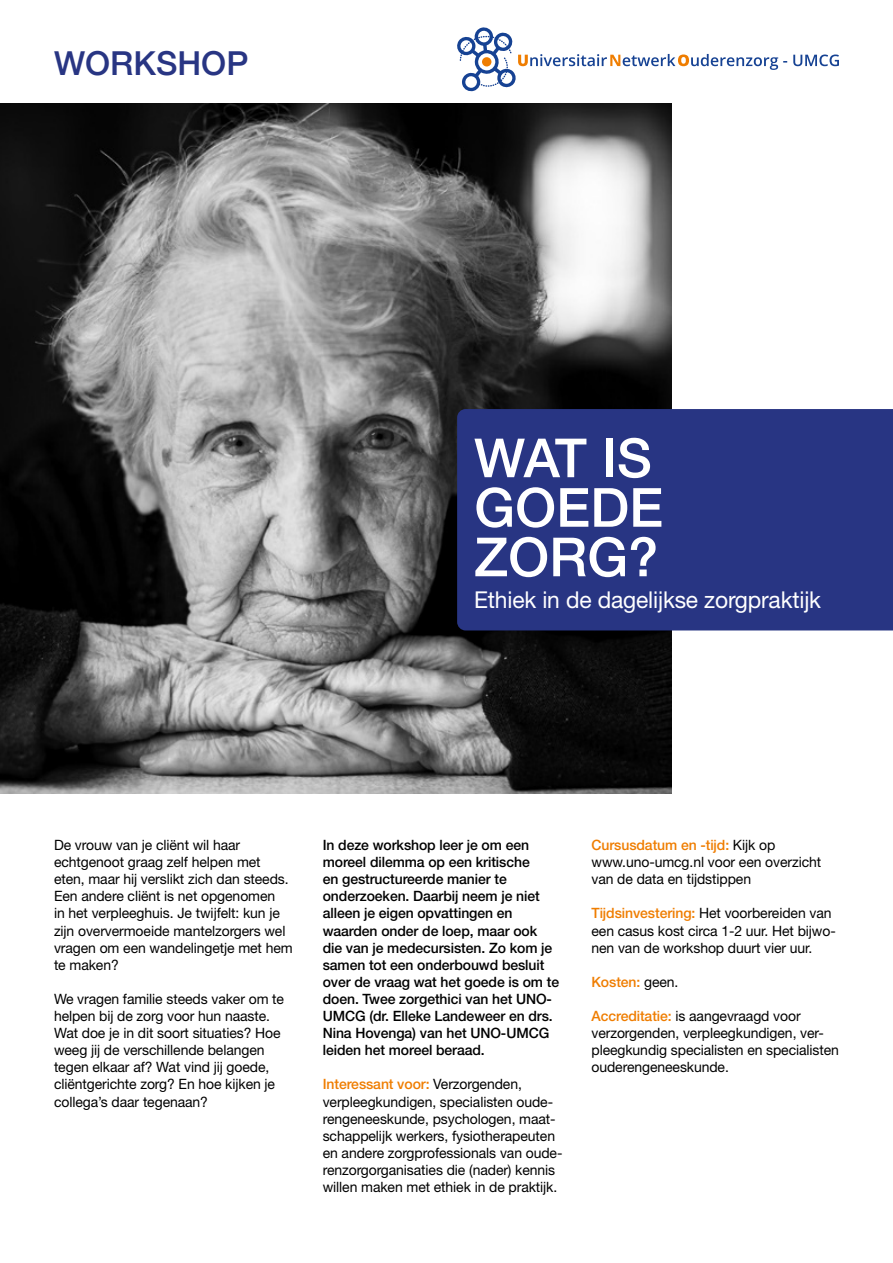
<style>
.page{position:relative;width:893px;height:1263px;background:#fff}
.page>*{position:absolute;margin:0;border:0;box-sizing:border-box;transform-origin:0 0}
.t1{font:500 54px/49.5px "Helvetica Neue";color:#fff}
.t2{font:500 33px "Helvetica Neue";color:#283583}
.t3{font:23.25px "Helvetica Neue LT Std";letter-spacing:-.005em;color:#fff}
.t4{font:14.25px/17.1px "Helvetica Neue LT Std";letter-spacing:-.005em;color:#000}
.t5{font:500 14.25px/17.1px "Helvetica Neue LT Std";letter-spacing:-.005em;color:#000}
.t6{font:500 14.25px "Helvetica Neue LT Std";letter-spacing:-.005em;color:#ef7d00}
.s1{font-weight:500;color:#ef7d00}
.s2{font-weight:400;color:#000}
</style>
<div class="page">
<img style="left:0;top:104px;width:671px;height:689px">
<svg style="left:457px;top:27px;width:382px;height:64px"></svg>
<div style="left:457px;top:409px;width:436px;height:221px;background:#283583"></div>
<h2 class="t2" style="left:54px;top:37px;width:196px">WORKSHOP</h2>
<h1 class="t1" style="left:474px;top:429px;width:191px">WAT IS<br>GOEDE<br>ZORG?</h1>
<h3 class="t3" style="left:474px;top:586px;width:348px">Ethiek in de dagelijkse zorgpraktijk</h3>
<p class="t4" style="left:54px;top:836px;width:240px">De vrouw van je cliënt wil haar echtgenoot graag zelf helpen met eten, maar hij verslikt zich dan steeds.<br>Een andere cliënt is net opgenomen<br>in het verpleeghuis. Je twijfelt: kun je zijn oververmoeide mantelzorgers wel vragen om een wandelingetje met hem te maken?</p>
<p class="t4" style="left:54px;top:990px;width:232px">We vragen familie steeds vaker om te helpen bij de zorg voor hun naaste.<br>Wat doe je in dit soort situaties? Hoe weeg jij de verschillende belangen tegen elkaar af? Wat vind jij goede, cliëntgerichte zorg? En hoe kijken je collega’s daar tegenaan?</p>
<p class="t5" style="left:323px;top:836px;width:238px">In deze workshop leer je om een moreel dilemma op een kritische<br>en gestructureerde manier te onderzoeken. Daarbij neem je niet alleen je eigen opvattingen en waarden onder de loep, maar ook die van je medecursisten. Zo kom je samen tot een onderbouwd besluit over de vraag wat het goede is om te doen. Twee zorgethici van het UNO-<br>UMCG (dr. Elleke Landeweer en drs.<br>Nina Hovenga) van het UNO-UMCG leiden het moreel beraad.</p>
<p class="t4" style="left:323px;top:1076px;width:241px"><span class="s1">Interessant voor:</span> Verzorgenden, verpleegkundigen, specialisten oude&shy;rengeneeskunde, psychologen, maat&shy;schappelijk werkers, fysiotherapeuten en andere zorgprofessionals van oude&shy;renzorgorganisaties die (nader) kennis willen maken met ethiek in de praktijk.</p>
<p class="t4" style="left:591px;top:836px;width:231px"><span class="s1">Cursusdatum en -tijd:</span> Kijk op www.uno-umcg.nl voor een overzicht van de data en tijdstippen</p>
<p class="t4" style="left:591px;top:905px;width:246px"><span class="s1">Tijdsinvestering:</span> Het voorbereiden van een casus kost circa 1-2 uur. Het bijwo&shy;nen van de workshop duurt vier uur.</p>
<p class="t6" style="left:591px;top:973px;width:88px">Kosten: <span class="s2">geen.</span></p>
<p class="t4" style="left:591px;top:1007px;width:249px"><span class="s1">Accreditatie:</span> is aangevraagd voor verzorgenden, verpleegkundigen, ver&shy;pleegkundig specialisten en specialisten ouderengeneeskunde.</p>
</div>
